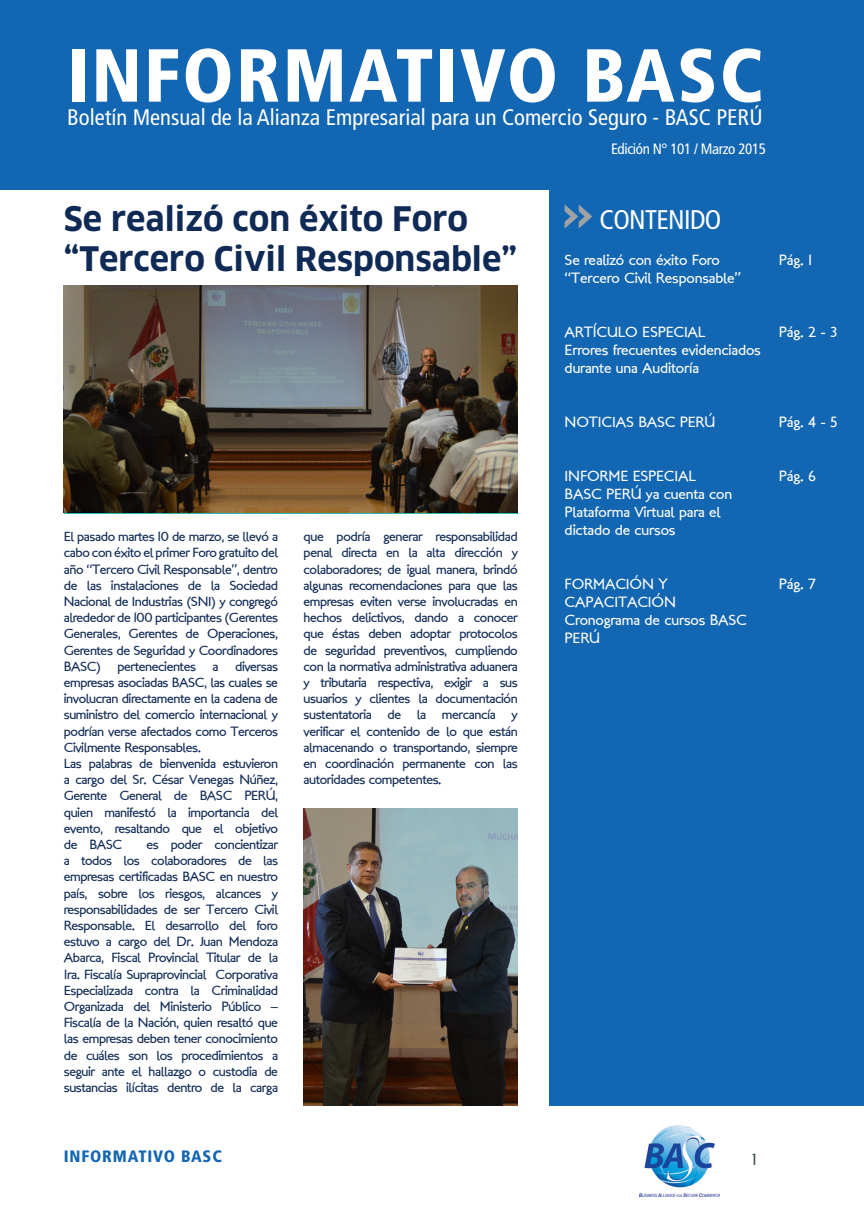
<style>
.page{position:relative;width:864px;height:1212px;background:#fff}
.page>*{position:absolute;margin:0;border:0;box-sizing:border-box;transform-origin:0 0}
.Heading_1{font:900 condensed 75px "Frutiger LT Std";letter-spacing:.03em;color:#fff}
.Heading_1-2{font:700 33px/39.6px "Clan";color:#102a56}
.Heading_1-3{font:condensed 27px "Frutiger LT Std";letter-spacing:-.025em;color:#fff}
.Heading_1-4{font:condensed 22.5px "Frutiger LT Std";color:#fff}
.t1{font:900 condensed 16.5px "Frutiger LT Std";letter-spacing:.05em;color:#1266b2}
.t2{font:16.5px "Sansation";color:#3d4f51}
.Heading_1-5{font:15px/18px "London Between";letter-spacing:-.01em;color:#fff}
.Heading_1-6{font:condensed 15px "Frutiger LT Std";letter-spacing:-.025em;color:#fff}
.Heading_1-7{font:13.5px/16.2px "London Between";letter-spacing:-.03em;color:#102a56;text-align:justify}
</style>
<div class="page">
<img style="left:639px;top:1126px;width:80px;height:70px">
<div style="left:0;top:0;width:863px;height:189px;background:#1266b2"></div>
<div style="left:549px;top:183px;width:314px;height:923px;background:#1266b2"></div>
<svg style="left:564px;top:204px;width:28px;height:25px"></svg>
<img style="left:64px;top:286px;width:453px;height:227px">
<img style="left:303px;top:808px;width:214px;height:298px">
<p class="Heading_1" style="left:67px;top:30px;width:696px">INFORMATIVO BASC</p>
<p class="Heading_1-4" style="left:67px;top:104px;width:696px">Boletín Mensual de la Alianza Empresarial para un Comercio Seguro - BASC PERÚ</p>
<p class="Heading_1-6" style="left:610px;top:140px;width:156px">Edición N° 101 / Marzo 2015</p>
<p class="Heading_1-2" style="left:64px;top:199px;width:454px">Se realizó con éxito Foro “Tercero Civil Responsable”</p>
<p class="Heading_1-7" style="left:64px;top:529px;width:216px">El pasado martes 10 de marzo, se llevó a cabo con éxito el primer Foro gratuito del año “Tercero Civil Responsable”, dentro de las instalaciones de la Sociedad Nacional de Industrias (SNI) y congregó alrededor de 100 participantes (Gerentes Generales, Gerentes de Operaciones, Gerentes de Seguridad y Coordinadores BASC) pertenecientes a diversas empresas asociadas BASC, las cuales se involucran directamente en la cadena de suministro del comercio internacional y podrían verse afectados como Terceros Civilmente Responsables.</p>
<p class="Heading_1-7" style="left:64px;top:755px;width:216px">Las palabras de bienvenida estuvieron a cargo del Sr. César Venegas Núñez, Gerente General de BASC PERÚ, quien manifestó la importancia del evento, resaltando que el objetivo de BASC</p>
<p class="Heading_1-7" style="left:64px;top:836px;width:216px;text-indent:83px">es poder concientizar a todos los colaboradores de las empresas certificadas BASC en nuestro país, sobre los riesgos, alcances y responsabilidades de ser Tercero Civil Responsable. El desarrollo del foro estuvo a cargo del Dr. Juan Mendoza Abarca, Fiscal Provincial Titular de la 1ra. Fiscalía Supraprovincial Corporativa Especializada contra la Criminalidad Organizada del Ministerio Público – Fiscalía de la Nación, quien resaltó que las empresas deben tener conocimiento de cuáles son los procedimientos a seguir ante el hallazgo o custodia de sustancias ilícitas dentro de la carga</p>
<p class="Heading_1-7" style="left:303px;top:529px;width:216px">que podría generar responsabilidad penal directa en la alta dirección y colaboradores; de igual manera, brindó algunas recomendaciones para que las empresas eviten verse involucradas en hechos delictivos, dando a conocer que éstas deben adoptar protocolos de seguridad preventivos, cumpliendo con la normativa administrativa aduanera y tributaria respectiva, exigir a sus usuarios y clientes la documentación sustentatoria de la mercancía y verificar el contenido de lo que están almacenando o transportando, siempre en coordinación permanente con las autoridades competentes.</p>
<p class="Heading_1-3" style="left:599px;top:204px;width:123px">CONTENIDO</p>
<p class="Heading_1-5" style="left:564px;top:251px;width:178px">Se realizó con éxito Foro “Tercero Civil Responsable”</p>
<p class="Heading_1-5" style="left:564px;top:323px;width:142px">ARTÍCULO ESPECIAL</p>
<p class="Heading_1-5" style="left:564px;top:341px;width:198px">Errores frecuentes evidenciados durante una Auditoría</p>
<p class="Heading_1-5" style="left:564px;top:413px;width:152px">NOTICIAS BASC PERÚ</p>
<p class="Heading_1-5" style="left:564px;top:467px;width:133px">INFORME ESPECIAL</p>
<p class="Heading_1-5" style="left:564px;top:485px;width:169px">BASC PERÚ ya cuenta con<br>Plataforma Virtual para el dictado de cursos</p>
<p class="Heading_1-5" style="left:564px;top:575px;width:113px">FORMACIÓN Y<br>CAPACITACIÓN</p>
<p class="Heading_1-5" style="left:564px;top:611px;width:184px">Cronograma de cursos BASC<br>PERÚ</p>
<p class="Heading_1-5" style="left:778px;top:251px;width:35px">Pág. 1</p>
<p class="Heading_1-5" style="left:778px;top:323px;width:60px">Pág. 2 - 3</p>
<p class="Heading_1-5" style="left:778px;top:413px;width:60px">Pág. 4 - 5</p>
<p class="Heading_1-5" style="left:778px;top:467px;width:38px">Pág. 6</p>
<p class="Heading_1-5" style="left:778px;top:575px;width:38px">Pág. 7</p>
<p class="t1" style="left:64px;top:1146px;width:159px">INFORMATIVO BASC</p>
<p class="t2" style="left:751px;top:1149px;width:7px">1</p>
</div>
